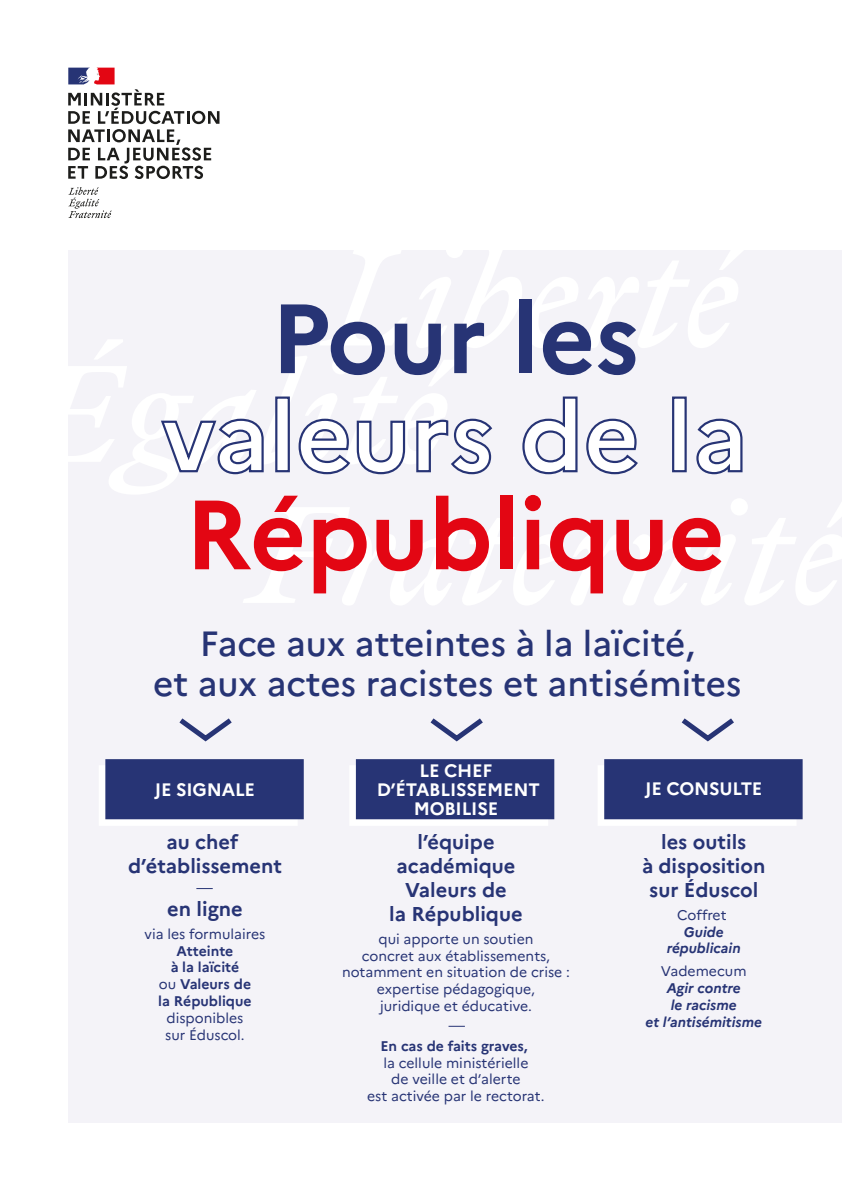
<style>
.page{position:relative;width:842px;height:1191px;background:#fff}
.page>*{position:absolute;margin:0;border:0;box-sizing:border-box;transform-origin:0 0}
.t1{font:700 98.1px "Marianne";letter-spacing:-.005em;color:#e30613}
.t2{font:700 98.1px "Marianne";letter-spacing:-.005em;color:#273475}
.t3{font:500 35px/40px "Marianne";color:#273475;text-align:center}
.t4{font:700 20px/24px "Marianne";color:#273475;text-align:center}
.t5{font:700 18px/19px "Marianne";letter-spacing:-.01em;color:#fff;text-align:center}
.t6{font:14px/16.8px "Marianne";color:#273475;text-align:center}
.t7{font:700 14px/16.8px "Marianne";color:#273475;text-align:center}
.t8{font:italic 700 14px/16.8px "Marianne";color:#273475;text-align:center}
.s1{font-weight:400}
</style>
<div class="page">
<div style="left:68px;top:250px;width:774px;height:872px;background:#f4f3f8"></div>
<svg style="left:333px;top:250px;width:410px;height:98px"></svg>
<svg style="left:68px;top:339px;width:389px;height:155px"></svg>
<svg style="left:243px;top:499px;width:599px;height:106px"></svg>
<svg style="left:99px;top:766px;width:199px;height:59px;fill:#fff"></svg>
<div style="left:105px;top:759px;width:199px;height:60px;background:#273475;border:2px solid #273475"></div>
<svg style="left:598px;top:766px;width:198px;height:59px;fill:#fff"></svg>
<div style="left:604px;top:759px;width:199px;height:60px;background:#273475;border:2px solid #273475"></div>
<svg style="left:350px;top:765px;width:198px;height:60px;fill:#fff"></svg>
<div style="left:356px;top:759px;width:198px;height:60px;background:#273475;border:2px solid #273475"></div>
<svg style="left:179px;top:718px;width:53px;height:24px"></svg>
<svg style="left:430px;top:718px;width:53px;height:24px"></svg>
<svg style="left:681px;top:718px;width:53px;height:24px"></svg>
<svg style="left:160px;top:417px;width:105px;height:58px"></svg>
<div style="left:275px;top:396px;width:15px;height:76px;border:2px solid #273475"></div>
<svg style="left:297px;top:417px;width:109px;height:58px"></svg>
<svg style="left:415px;top:417px;width:78px;height:58px"></svg>
<svg style="left:522px;top:396px;width:56px;height:79px"></svg>
<svg style="left:586px;top:418px;width:52px;height:57px"></svg>
<div style="left:672px;top:396px;width:15px;height:76px;border:2px solid #273475"></div>
<svg style="left:696px;top:418px;width:47px;height:57px"></svg>
<svg style="left:448px;top:1025px;width:17px;height:1px"></svg>
<svg style="left:196px;top:888px;width:17px;height:1px"></svg>
<svg style="left:68px;top:187px;width:44px;height:31px"></svg>
<svg style="left:68px;top:68px;width:151px;height:111px"></svg>
<h1 class="t2" style="left:271px;top:278px;width:370px">Pour les</h1>
<h1 class="t1" style="left:185px;top:474px;width:542px">République</h1>
<h2 class="t3" style="left:153px;top:623px;width:590px">Face aux atteintes à la laïcité,<br>et aux actes racistes et antisémites</h2>
<p class="t5" style="left:155px;top:780px;width:102px">JE SIGNALE</p>
<h3 class="t4" style="left:128px;top:830px;width:155px">au chef d’établissement</h3>
<h3 class="t4" style="left:167px;top:897px;width:77px">en ligne</h3>
<p class="t6" style="left:145px;top:925px;width:122px">via les formulaires</p>
<p class="t7" style="left:158px;top:942px;width:95px">Atteinte<br>à la laïcité<br><span class="s1">ou</span> Valeurs de la République</p>
<p class="t6" style="left:165px;top:1009px;width:81px;text-align:left">disponibles sur Éduscol.</p>
<p class="t5" style="left:377px;top:761px;width:165px">LE CHEF<br>D’ÉTABLISSEMENT<br>MOBILISE</p>
<h3 class="t4" style="left:389px;top:830px;width:135px">l’équipe académique<br>Valeurs de<br>la République</h3>
<p class="t6" style="left:342px;top:930px;width:229px">qui apporte un soutien<br>concret aux établissements, notamment en situation de crise : expertise pédagogique,<br>juridique et éducative.</p>
<p class="t7" style="left:380px;top:1037px;width:149px">En cas de faits graves,</p>
<p class="t6" style="left:367px;top:1054px;width:179px">la cellule ministérielle<br>de veille et d’alerte<br>est activée par le rectorat.</p>
<p class="t5" style="left:645px;top:779px;width:119px">JE CONSULTE</p>
<h3 class="t4" style="left:642px;top:830px;width:125px">les outils<br>à disposition sur Éduscol</h3>
<p class="t6" style="left:677px;top:906px;width:51px">Coffret</p>
<p class="t8" style="left:667px;top:923px;width:75px">Guide républicain</p>
<p class="t6" style="left:661px;top:963px;width:87px">Vademecum</p>
<p class="t8" style="left:645px;top:979px;width:118px">Agir contre<br>le racisme<br>et l’antisémitisme</p>
</div>
